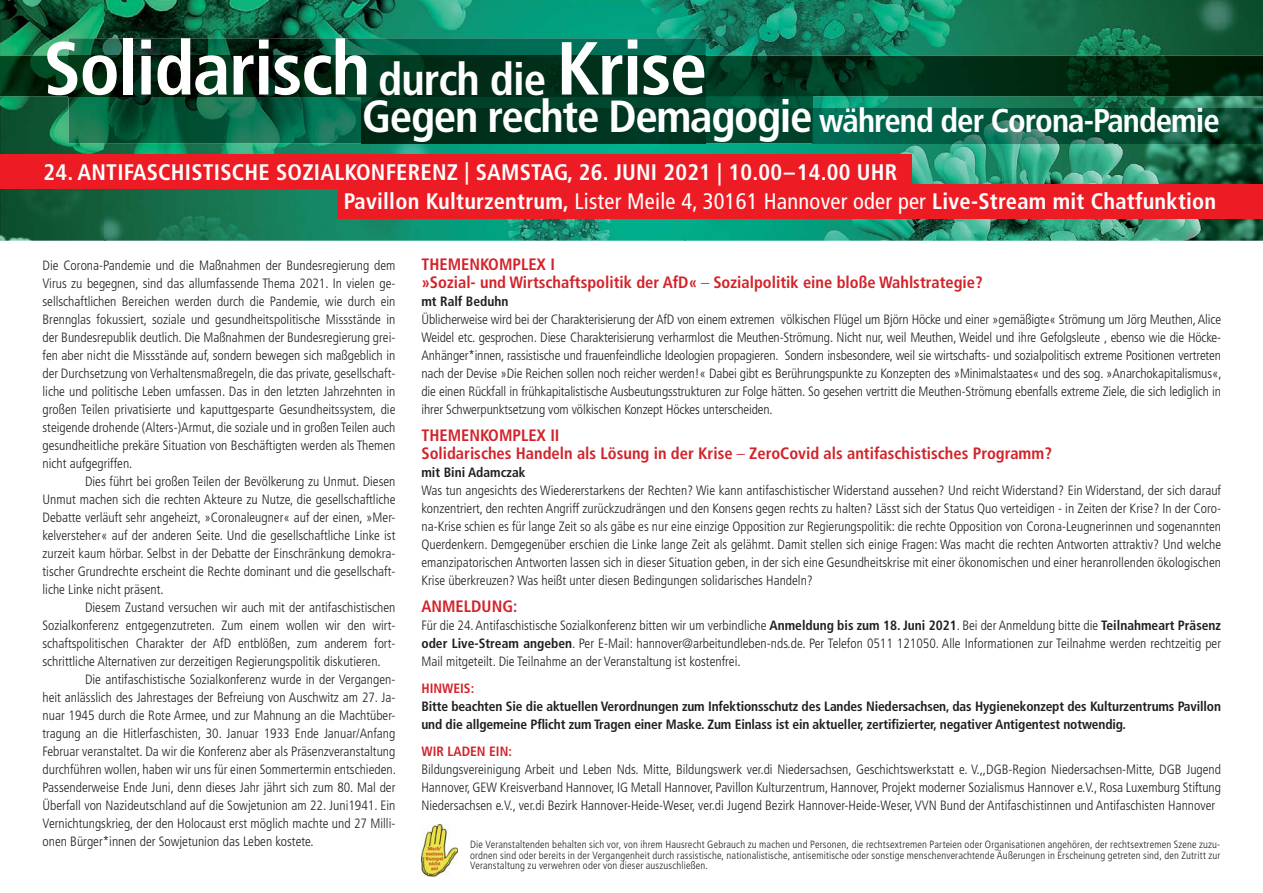
<style>
.page{position:relative;width:1263px;height:893px;background:#fff}
.page>*{position:absolute;margin:0;border:0;box-sizing:border-box;transform-origin:0 0}
.t1{font:700 condensed 75px "Frutiger";letter-spacing:-.02em;color:#fff}
.t2{font:700 condensed 33px "Frutiger";letter-spacing:-.03em;color:#fff}
.t3{font:700 condensed 22.5px/28.8px "Frutiger";letter-spacing:.01em;color:#fff}
.t4{font:700 condensed 16.5px/18px "Frutiger";color:#d2232a}
.t5{font:300 condensed 13.5px/18px "Frutiger";color:#231f20;text-align:justify}
.t6{font:700 condensed 13.5px/18px "Frutiger";letter-spacing:-.01em;color:#231f20}
.t7{font:700 condensed 13.5px "Frutiger";color:#d2232a}
.t8{font:300 condensed 10.5px/10.5px "Frutiger";letter-spacing:.015em;color:#231f20;text-align:justify}
.s1{font-size:45px}
.s2{font-weight:400}
.s3{font-weight:300}
.s4{font-weight:700}
</style>
<div class="page">
<img style="left:0;top:0;width:105px;height:241px">
<img style="left:105px;top:0;width:1158px;height:46px">
<img style="left:685px;top:46px;width:578px;height:195px">
<img style="left:105px;top:143px;width:580px;height:98px">
<div style="left:0;top:155px;width:911px;height:34px;background:#ed1c24"></div>
<div style="left:337px;top:185px;width:926px;height:34px;background:#ed1c24"></div>
<img style="left:68px;top:38px;width:638px;height:105px">
<img style="left:813px;top:108px;width:450px;height:35px">
<img style="left:361px;top:96px;width:452px;height:47px">
<img style="left:361px;top:108px;width:345px;height:35px">
<img style="left:0;top:56px;width:1263px;height:40px">
<img style="left:68px;top:56px;width:638px;height:40px">
<img style="left:421px;top:824px;width:37px;height:53px">
<h1 class="t1" style="left:44px;top:38px;width:665px">Solidarisch <span class="s1">durch die</span> Krise</h1>
<h2 class="t2" style="left:362px;top:107px;width:859px"><span class="s1">Gegen rechte Demagogie</span> während der Corona-Pandemie</h2>
<h3 class="t3" style="left:344px;top:160px;width:874px;text-indent:-300px">24. ANTIFASCHISTISCHE SOZIALKONFERENZ | SAMSTAG, 26. JUNI 2021 | 10.00 – 14.00 UHR<br>Pavillon Kulturzentrum, <span class="s2">Lister Meile 4, 30161 Hannover oder per</span> Live-Stream mit Chatfunktion</h3>
<p class="t5" style="left:43px;top:257px;width:354px">Die Corona-Pandemie und die Maßnahmen der Bundesregierung dem Virus zu begegnen, sind das allumfassende Thema 2021. In vielen ge&shy;sellschaftlichen Bereichen werden durch die Pandemie, wie durch ein Brennglas fokussiert, soziale und gesundheitspolitische Missstände in der Bundesrepublik deutlich. Die Maßnahmen der Bundesregierung grei&shy;fen aber nicht die Missstände auf, sondern bewegen sich maßgeblich in der Durchsetzung von Verhaltensmaßregeln, die das private, gesellschaft&shy;liche und politische Leben umfassen. Das in den letzten Jahrzehnten in großen Teilen privatisierte und kaputtgesparte Gesundheitssystem, die steigende drohende (Alters-)Armut, die soziale und in großen Teilen auch gesundheitliche prekäre Situation von Beschäftigten werden als Themen nicht aufgegriffen.</p>
<p class="t5" style="left:43px;top:473px;width:354px;text-indent:43px">Dies führt bei großen Teilen der Bevölkerung zu Unmut. Diesen Unmut machen sich die rechten Akteure zu Nutze, die gesellschaftliche Debatte verläuft sehr angeheizt, »Coronaleugner« auf der einen, »Mer&shy;kelversteher« auf der anderen Seite. Und die gesellschaftliche Linke ist zurzeit kaum hörbar. Selbst in der Debatte der Einschränkung demokra&shy;tischer Grundrechte erscheint die Rechte dominant und die gesellschaft&shy;liche Linke nicht präsent.</p>
<p class="t5" style="left:43px;top:599px;width:354px;text-indent:43px">Diesem Zustand versuchen wir auch mit der antifaschistischen Sozialkonferenz entgegenzutreten. Zum einem wollen wir den wirt&shy;schaftspolitischen Charakter der AfD entblößen, zum anderem fort&shy;schrittliche Alternativen zur derzeitigen Regierungspolitik diskutieren.</p>
<p class="t5" style="left:43px;top:671px;width:355px;text-indent:43px">Die antifaschistische Sozialkonferenz wurde in der Vergangen&shy;heit anlässlich des Jahrestages der Befreiung von Auschwitz am 27. Ja&shy;nuar 1945 durch die Rote Armee, und zur Mahnung an die Machtüber&shy;tragung an die Hitlerfaschisten, 30. Januar 1933 Ende Januar/Anfang Februar veranstaltet. Da wir die Konferenz aber als Präsenzveranstaltung durchführen wollen, haben wir uns für einen Sommertermin entschieden.<br>Passenderweise Ende Juni, denn dieses Jahr jährt sich zum 80. Mal der Überfall von Nazideutschland auf die Sowjetunion am 22. Juni1941. Ein Vernichtungskrieg, der den Holocaust erst möglich machte und 27 Milli&shy;onen Bürger*innen der Sowjetunion das Leben kostete.</p>
<p class="t4" style="left:421px;top:257px;width:563px">THEMENKOMPLEX I<br>»Sozial- und Wirtschaftspolitik der AfD« <span class="s3">–</span> Sozialpolitik eine bloße Wahlstrategie?</p>
<p class="t6" style="left:421px;top:293px;width:89px">mt Ralf Beduhn</p>
<p class="t5" style="left:421px;top:311px;width:802px">Üblicherweise wird bei der Charakterisierung der AfD von einem extremen völkischen Flügel um Björn Höcke und einer »gemäßigte« Strömung um Jörg Meuthen, Alice Weidel etc. gesprochen. Diese Charakterisierung verharmlost die Meuthen-Strömung. Nicht nur, weil Meuthen, Weidel und ihre Gefolgsleute , ebenso wie die Höcke-Anhänger*innen, rassistische und frauenfeindliche Ideologien propagieren. Sondern insbesondere, weil sie wirtschafts- und sozialpolitisch extreme Positionen vertreten nach der Devise »Die Reichen sollen noch reicher werden!« Dabei gibt es Berührungspunkte zu Konzepten des »Minimalstaates« und des sog. »Anarchokapitalismus«, die einen Rückfall in frühkapitalistische Ausbeutungsstrukturen zur Folge hätten. So gesehen vertritt die Meuthen-Strömung ebenfalls extreme Ziele, die sich lediglich in ihrer Schwerpunktsetzung vom völkischen Konzept Höckes unterscheiden.</p>
<p class="t4" style="left:421px;top:428px;width:632px">THEMENKOMPLEX II<br>Solidarisches Handeln als Lösung in der Krise <span class="s3">–</span> ZeroCovid als antifaschistisches Programm?</p>
<p class="t6" style="left:421px;top:464px;width:106px">mit Bini Adamczak</p>
<p class="t5" style="left:421px;top:482px;width:801px">Was tun angesichts des Wiedererstarkens der Rechten? Wie kann antifaschistischer Widerstand aussehen? Und reicht Widerstand? Ein Widerstand, der sich darauf konzentriert, den rechten Angriff zurückzudrängen und den Konsens gegen rechts zu halten? Lässt sich der Status Quo verteidigen - in Zeiten der Krise? In der Coro&shy;na-Krise schien es für lange Zeit so als gäbe es nur eine einzige Opposition zur Regierungspolitik: die rechte Opposition von Corona-Leugnerinnen und sogenannten Querdenkern. Demgegenüber erschien die Linke lange Zeit als gelähmt. Damit stellen sich einige Fragen: Was macht die rechten Antworten attraktiv? Und welche emanzipatorischen Antworten lassen sich in dieser Situation geben, in der sich eine Gesundheitskrise mit einer ökonomischen und einer heranrollenden ökologischen Krise überkreuzen? Was heißt unter diesen Bedingungen solidarisches Handeln?</p>
<p class="t4" style="left:421px;top:599px;width:97px">ANMELDUNG:</p>
<p class="t5" style="left:421px;top:617px;width:801px">Für die 24. Antifaschistische Sozialkonferenz bitten wir um verbindliche <span class="s4">Anmeldung bis zum 18. Juni 2021</span>. Bei der Anmeldung bitte die <span class="s4">Teilnahmeart Präsenz oder Live-Stream angeben</span>. Per E-Mail: hannover@arbeitundleben-nds.de. Per Telefon 0511 121050. Alle Informationen zur Teilnahme werden rechtzeitig per Mail mitgeteilt. Die Teilnahme an der Veranstaltung ist kostenfrei.</p>
<p class="t7" style="left:421px;top:683px;width:54px">HINWEIS:</p>
<p class="t6" style="left:421px;top:698px;width:801px">Bitte beachten Sie die aktuellen Verordnungen zum Infektionsschutz des Landes Niedersachsen, das Hygienekonzept des Kulturzentrums Pavillon und die allgemeine Pflicht zum Tragen einer Maske. Zum Einlass ist ein aktueller, zertifizierter, negativer Antigentest notwendig.</p>
<p class="t7" style="left:421px;top:746px;width:92px">WIR LADEN EIN:</p>
<p class="t5" style="left:421px;top:761px;width:801px">Bildungsvereinigung Arbeit und Leben Nds. Mitte, Bildungswerk ver.di Niedersachsen, Geschichtswerkstatt e. V.,,DGB-Region Niedersachsen-Mitte, DGB Jugend Hannover, GEW Kreisverband Hannover, IG Metall Hannover, Pavillon Kulturzentrum, Hannover, Projekt moderner Sozialismus Hannover e.V., Rosa Luxemburg Stiftung Niedersachsen e.V., ver.di Bezirk Hannover-Heide-Weser, ver.di Jugend Bezirk Hannover-Heide-Weser, VVN Bund der Antifaschistinnen und Antifaschisten Hannover</p>
<p class="t8" style="left:470px;top:840px;width:752px">Die Veranstaltenden behalten sich vor, von ihrem Hausrecht Gebrauch zu machen und Personen, die rechtsextremen Parteien oder Organisationen angehören, der rechtsextremen Szene zuzu&shy;ordnen sind oder bereits in der Vergangenheit durch rassistische, nationalistische, antisemitische oder sonstige menschenverachtende Äußerungen in Erscheinung getreten sind, den Zutritt zur Veranstaltung zu verwehren oder von dieser auszuschließen.</p>
</div>
